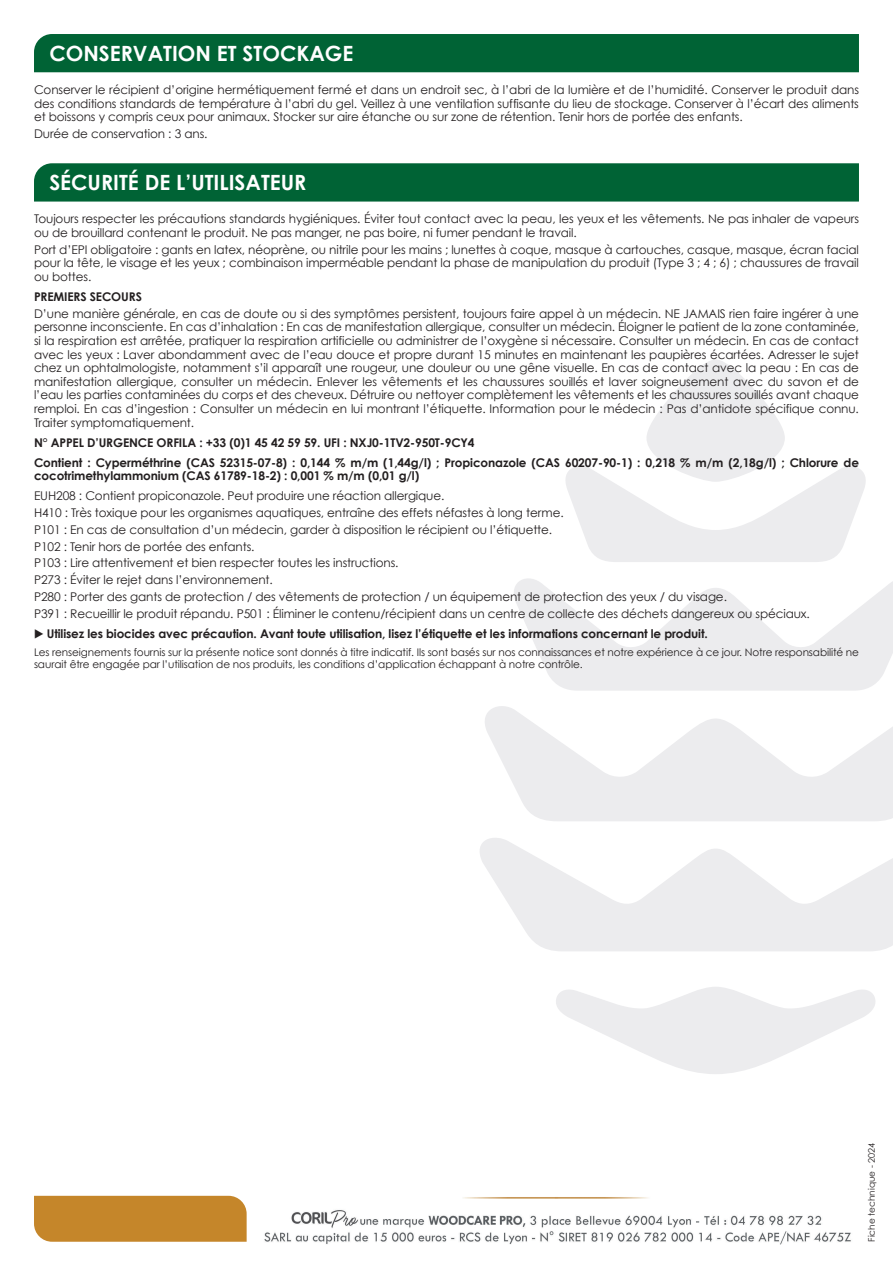
<style>
.page{position:relative;width:893px;height:1263px;background:#fff}
.page>*{position:absolute;margin:0;border:0;box-sizing:border-box;transform-origin:0 0}
.t1{font:700 21px "Century Gothic";color:#fff}
.t2{font:12px/13.6px "Century Gothic";letter-spacing:-.01em;color:#231f20;text-align:justify}
.t3{font:700 12px/20px "Century Gothic";letter-spacing:-.01em;color:#231f20}
.t4{font:10.5px/11.9px "Century Gothic";letter-spacing:-.01em;color:#231f20}
.t5{font:9px "Century Gothic";color:#231f20}
</style>
<div class="page">
<svg style="left:514px;top:578px;width:379px;height:113px;fill:#ececee"></svg>
<svg style="left:485px;top:706px;width:408px;height:115px;fill:#ececee"></svg>
<svg style="left:480px;top:838px;width:413px;height:113px;fill:#ececee"></svg>
<svg style="left:556px;top:987px;width:319px;height:87px"></svg>
<svg style="left:565px;top:359px;width:301px;height:203px"></svg>
<div style="left:34px;top:1196px;width:213px;height:46px;background:#c5862a"></div>
<div style="left:34px;top:34px;width:825px;height:38px;background:#006335"></div>
<div style="left:34px;top:163px;width:825px;height:39px;background:#006335"></div>
<img style="left:264px;top:1197px;width:587px;height:48px">
<h1 class="t1" style="left:49px;top:37px;width:306px">CONSERVATION ET STOCKAGE</h1>
<p class="t2" style="left:34px;top:83px;width:826px">Conserver le récipient d’origine hermétiquement fermé et dans un endroit sec, à l’abri de la lumière et de l’humidité. Conserver le produit dans des conditions standards de température à l’abri du gel. Veillez à une ventilation suffisante du lieu de stockage. Conserver à l’écart des aliments et boissons y compris ceux pour animaux. Stocker sur aire étanche ou sur zone de rétention. Tenir hors de portée des enfants.</p>
<p class="t2" style="left:34px;top:127px;width:175px">Durée de conservation : 3 ans.</p>
<h1 class="t1" style="left:49px;top:167px;width:259px">SÉCURITÉ DE L’UTILISATEUR</h1>
<p class="t2" style="left:34px;top:212px;width:826px">Toujours respecter les précautions standards hygiéniques. Éviter tout contact avec la peau, les yeux et les vêtements. Ne pas inhaler de vapeurs ou de brouillard contenant le produit. Ne pas manger, ne pas boire, ni fumer pendant le travail.</p>
<p class="t2" style="left:34px;top:242px;width:826px">Port d’EPI obligatoire : gants en latex, néoprène, ou nitrile pour les mains ; lunettes à coque, masque à cartouches, casque, masque, écran facial pour la tête, le visage et les yeux ; combinaison imperméable pendant la phase de manipulation du produit (Type 3 ; 4 ; 6) ; chaussures de travail ou bottes.</p>
<p class="t3" style="left:34px;top:286px;width:109px">PREMIERS SECOURS</p>
<p class="t2" style="left:34px;top:306px;width:826px">D’une manière générale, en cas de doute ou si des symptômes persistent, toujours faire appel à un médecin. NE JAMAIS rien faire ingérer à une personne inconsciente. En cas d’inhalation : En cas de manifestation allergique, consulter un médecin. Éloigner le patient de la zone contaminée, si la respiration est arrêtée, pratiquer la respiration artificielle ou administrer de l’oxygène si nécessaire. Consulter un médecin. En cas de contact avec les yeux : Laver abondamment avec de l’eau douce et propre durant 15 minutes en maintenant les paupières écartées. Adresser le sujet chez un ophtalmologiste, notamment s’il apparaît une rougeur, une douleur ou une gêne visuelle. En cas de contact avec la peau : En cas de manifestation allergique, consulter un médecin. Enlever les vêtements et les chaussures souillés et laver soigneusement avec du savon et de l’eau les parties contaminées du corps et des cheveux. Détruire ou nettoyer complètement les vêtements et les chaussures souillés avant chaque remploi. En cas d’ingestion : Consulter un médecin en lui montrant l’étiquette. Information pour le médecin : Pas d’antidote spécifique connu.<br>Traiter symptomatiquement.</p>
<p class="t3" style="left:34px;top:432px;width:826px">N° APPEL D’URGENCE ORFILA : +33 (0)1 45 42 59 59. UFI : NXJ0-1TV2-950T-9CY4<br>Contient : Cyperméthrine (CAS 52315-07-8) : 0,144 % m/m (1,44g/l) ; Propiconazole (CAS 60207-90-1) : 0,218 % m/m (2,18g/l) ; Chlorure de</p>
<p class="t3" style="left:34px;top:465px;width:387px">cocotrimethylammonium (CAS 61789-18-2) : 0,001 % m/m (0,01 g/l)</p>
<p class="t2" style="left:34px;top:487px;width:777px;line-height:16.8px;text-align:left">EUH208 : Contient propiconazole. Peut produire une réaction allergique.<br>H410 : Très toxique pour les organismes aquatiques, entraîne des effets néfastes à long terme.<br>P101 : En cas de consultation d’un médecin, garder à disposition le récipient ou l’étiquette.<br>P102 : Tenir hors de portée des enfants.<br>P103 : Lire attentivement et bien respecter toutes les instructions.<br>P273 : Éviter le rejet dans l’environnement.<br>P280 : Porter des gants de protection / des vêtements de protection / un équipement de protection des yeux / du visage.<br>P391 : Recueillir le produit répandu. P501 : Éliminer le contenu/récipient dans un centre de collecte des déchets dangereux ou spéciaux.</p>
<p class="t3" style="left:47px;top:623px;width:663px">Utilisez les biocides avec précaution. Avant toute utilisation, lisez l’étiquette et les informations concernant le produit.</p>
<p class="t4" style="left:34px;top:646px;width:826px">Les renseignements fournis sur la présente notice sont donnés à titre indicatif. Ils sont basés sur nos connaissances et notre expérience à ce jour. Notre responsabilité ne saurait être engagée par l’utilisation de nos produits, les conditions d’application échappant à notre contrôle.</p>
<p class="t5" style="left:866px;top:1242px;width:100px;rotate:-90deg">Fiche technique - 2024</p>
</div>
